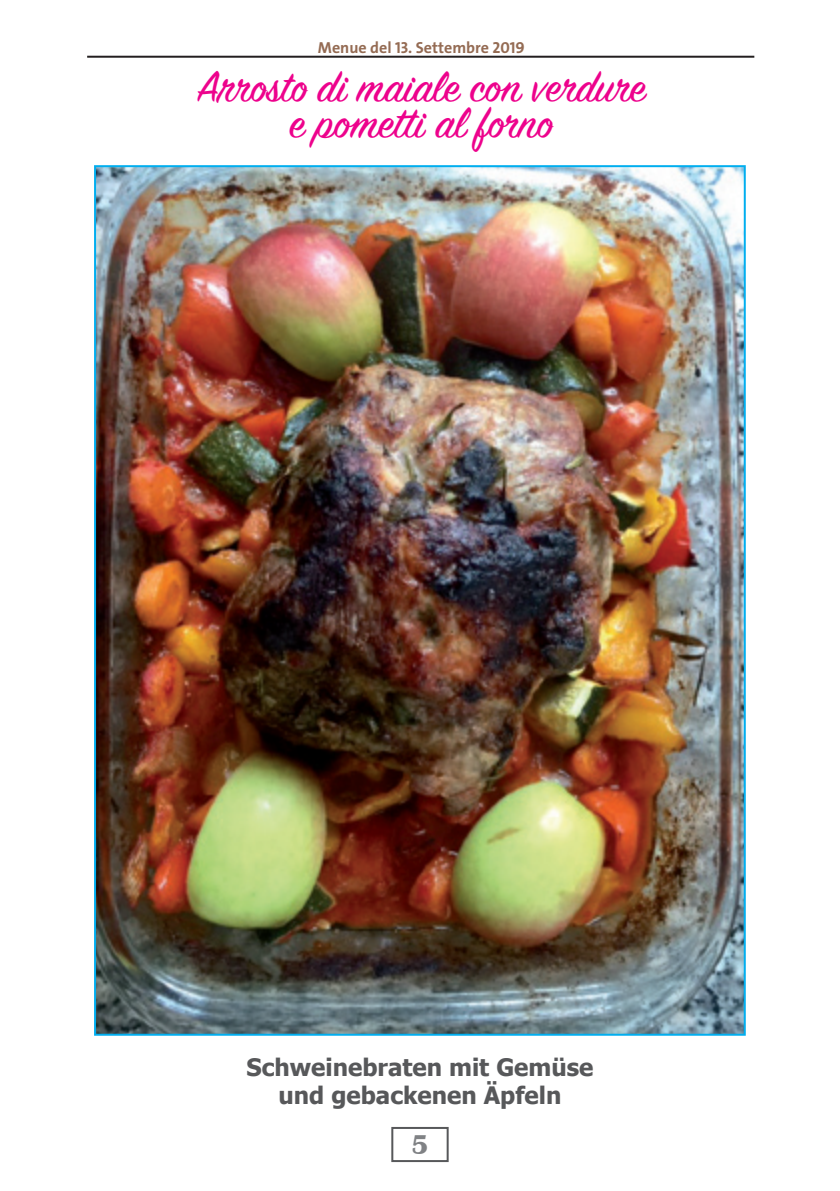
<style>
.page{position:relative;width:840px;height:1191px;background:#fff}
.page>*{position:absolute;margin:0;border:0;box-sizing:border-box;transform-origin:0 0}
.t1{font:48px "Sign Painter House Script";color:#ed028c}
.t2{font:700 28px "Britannic";color:#808285}
.t3{font:700 24px "Tahoma";color:#57585a}
.t4{font:700 16px "SPD The Sans";color:#946b53}
</style>
<div class="page">
<img style="left:97px;top:168px;width:645px;height:864px">
<div style="left:391px;top:1127px;width:57px;height:35px;border:2px solid #57585a"></div>
<hr style="left:87px;top:56px;width:667px;height:2px;background:#231f20">
<p class="t4" style="left:318px;top:38px;width:208px">Menue del 13. Settembre 2019</p>
<p class="t1" style="left:197px;top:57px;width:449px">Arrosto di maiale con verdure</p>
<p class="t1" style="left:289px;top:93px;width:265px">e pometti al forno</p>
<p class="t3" style="left:246px;top:1050px;width:348px">Schweinebraten mit Gemüse</p>
<p class="t3" style="left:278px;top:1078px;width:284px">und gebackenen Äpfeln</p>
<p class="t2" style="left:411px;top:1128px;width:19px">5</p>
</div>
